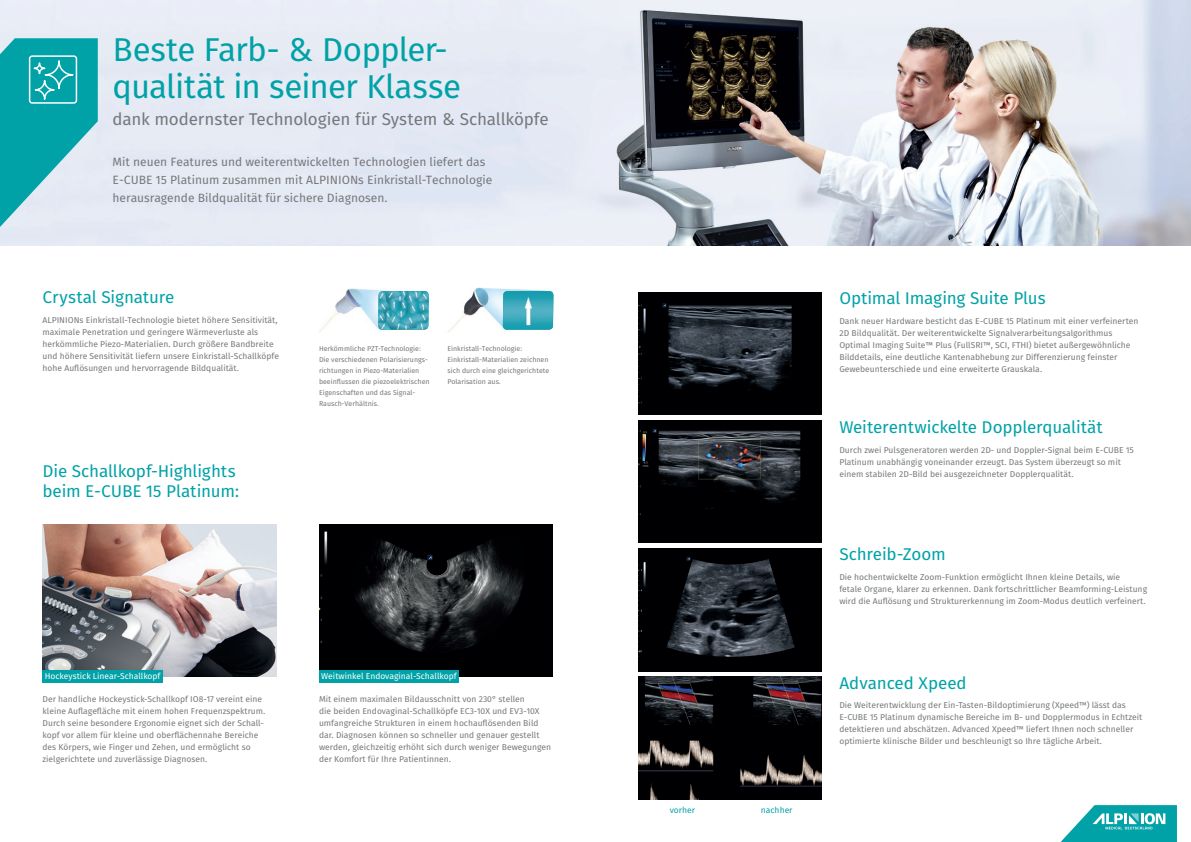
<style>
.page{position:relative;width:1191px;height:842px;background:#fff}
.page>*{position:absolute;margin:0;border:0;box-sizing:border-box;transform-origin:0 0}
.t1{font:33px/37px "Fira Sans OT";letter-spacing:-.025em;color:#00a2a7}
.t2{font:17px/20px "Fira Sans OT";letter-spacing:-.01em;color:#00a2a7}
.t3{font:17px "Fira Sans OT";letter-spacing:-.01em;color:#76787b}
.t4{font:12px/18px "Fira Sans OT";color:#76787b}
.t5{font:8.5px/12px "Fira Sans OT";color:#76787b}
.t6{font:8.5px "Fira Sans OT";color:#fff}
.t7{font:8.5px "Fira Sans OT";color:#00a2a7}
.t8{font:7px/11px "Fira Sans OT";color:#76787b}
</style>
<div class="page">
<svg style="left:1060px;top:805px;width:117px;height:37px"></svg>
<img style="left:447px;top:287px;width:107px;height:46px">
<img style="left:503px;top:291px;width:50px;height:39px">
<img style="left:319px;top:288px;width:73px;height:45px">
<img style="left:378px;top:291px;width:51px;height:39px">
<img style="left:0;top:0;width:1191px;height:246px">
<img style="left:43px;top:524px;width:233px;height:153px">
<img style="left:319px;top:524px;width:234px;height:153px">
<img style="left:638px;top:292px;width:183px;height:123px">
<img style="left:638px;top:420px;width:183px;height:123px">
<img style="left:638px;top:548px;width:183px;height:123px">
<img style="left:638px;top:677px;width:183px;height:122px">
<div style="left:43px;top:670px;width:120px;height:12px;background:#00a2a7"></div>
<div style="left:319px;top:670px;width:140px;height:12px;background:#00a2a7"></div>
<svg style="left:0;top:38px;width:98px;height:208px;background:#57bdc4"></svg>
<h1 class="t1" style="left:113px;top:34px;width:350px">Beste Farb- &amp; Doppler&shy;qualität in seiner Klasse</h1>
<h2 class="t3" style="left:113px;top:107px;width:438px">dank modernster Technologien für System &amp; Schallköpfe</h2>
<h3 class="t4" style="left:113px;top:154px;width:381px">Mit neuen Features und weiterentwickelten Technologien liefert das<br>E-CUBE 15 Platinum zusammen mit ALPINIONs Einkristall-Technologie herausragende Bildqualität für sichere Diagnosen.</h3>
<h2 class="t2" style="left:43px;top:288px;width:133px">Crystal Signature</h2>
<p class="t5" style="left:43px;top:315px;width:238px">ALPINIONs Einkristall-Technologie bietet höhere Sensitivität, maximale Penetration und geringere Wärmeverluste als herkömmliche Piezo-Materialien. Durch größere Bandbreite und höhere Sensitivität liefern unsere Einkristall-Schallköpfe hohe Auflösungen und hervorragende Bildqualität.</p>
<h2 class="t2" style="left:43px;top:462px;width:198px">Die Schallkopf-Highlights beim E-CUBE 15 Platinum:</h2>
<p class="t8" style="left:319px;top:344px;width:112px">Herkömmliche PZT-Technologie:<br>Die verschiedenen Polarisierungs&shy;richtungen in Piezo-Materialien beeinflussen die piezoelektrischen<br>Eigenschaften und das Signal -<br>Rausch-Verhältnis.</p>
<p class="t8" style="left:447px;top:344px;width:103px">Einkristall-Technologie:<br>Einkristall-Materialien zeichnen sich durch eine gleichgerichtete<br>Polarisation aus.</p>
<p class="t6" style="left:45px;top:670px;width:117px">Hockeystick Linear-Schallkopf</p>
<p class="t5" style="left:43px;top:694px;width:224px">Der handliche Hockeystick-Schallkopf IO8-17 vereint eine kleine Auflagefläche mit einem hohen Frequenzspektrum.<br>Durch seine besondere Ergonomie eignet sich der Schall&shy;kopf vor allem für kleine und oberflächennahe Bereiche des Körpers, wie Finger und Zehen, und ermöglicht so zielgerichtete und zuverlässige Diagnosen.</p>
<p class="t6" style="left:321px;top:670px;width:137px">Weitwinkel Endovaginal-Schallkopf</p>
<p class="t5" style="left:319px;top:694px;width:234px">Mit einem maximalen Bildausschnitt von 230° stellen<br>die beiden Endovaginal-Schallköpfe EC3-10X und EV3-10X umfangreiche Strukturen in einem hochauflösenden Bild dar. Diagnosen können so schneller und genauer gestellt werden, gleichzeitig erhöht sich durch weniger Bewegungen der Komfort für Ihre Patientinnen.</p>
<p class="t7" style="left:670px;top:804px;width:27px">vorher</p>
<p class="t7" style="left:761px;top:804px;width:33px">nachher</p>
<h2 class="t2" style="left:839px;top:289px;width:208px">Optimal Imaging Suite Plus</h2>
<p class="t5" style="left:839px;top:315px;width:300px">Dank neuer Hardware besticht das E-CUBE 15 Platinum mit einer verfeinerten 2D Bildqualität. Der weiterentwickelte Signalverarbeitungsalgorithmus Optimal Imaging Suite™ Plus (FullSRI™, SCI, FTHI) bietet außergewöhnliche Bild details, eine deutliche Kantenabhebung zur Differenzierung feinster Gewebeunterschiede und eine erweiterte Grauskala.</p>
<h2 class="t2" style="left:839px;top:418px;width:265px">Weiterentwickelte Dopplerqualität</h2>
<p class="t5" style="left:839px;top:444px;width:296px">Durch zwei Pulsgeneratoren werden 2D- und Doppler-Signal beim E-CUBE 15<br>Platinum unabhängig voneinander erzeugt. Das System überzeugt so mit einem stabilen 2D-Bild bei ausgezeichneter Dopplerqualität.</p>
<h2 class="t2" style="left:839px;top:546px;width:108px">Schreib-Zoom</h2>
<p class="t5" style="left:839px;top:572px;width:309px">Die hochentwickelte Zoom-Funktion ermöglicht Ihnen kleine Details, wie<br>fetale Organe, klarer zu erkennen. Dank fortschrittlicher Beamforming-Leistung wird die Auflösung und Strukturerkennung im Zoom-Modus deutlich verfeinert.</p>
<h2 class="t2" style="left:839px;top:674px;width:129px">Advanced Xpeed</h2>
<p class="t5" style="left:839px;top:700px;width:304px">Die Weiterentwicklung der Ein-Tasten-Bildoptimierung (Xpeed™) lässt das E-CUBE 15 Platinum dynamische Bereiche im B- und Dopplermodus in Echtzeit detektieren und abschätzen. Advanced Xpeed™ liefert Ihnen noch schneller optimierte klinische Bilder und beschleunigt so Ihre tägliche Arbeit.</p>
</div>
